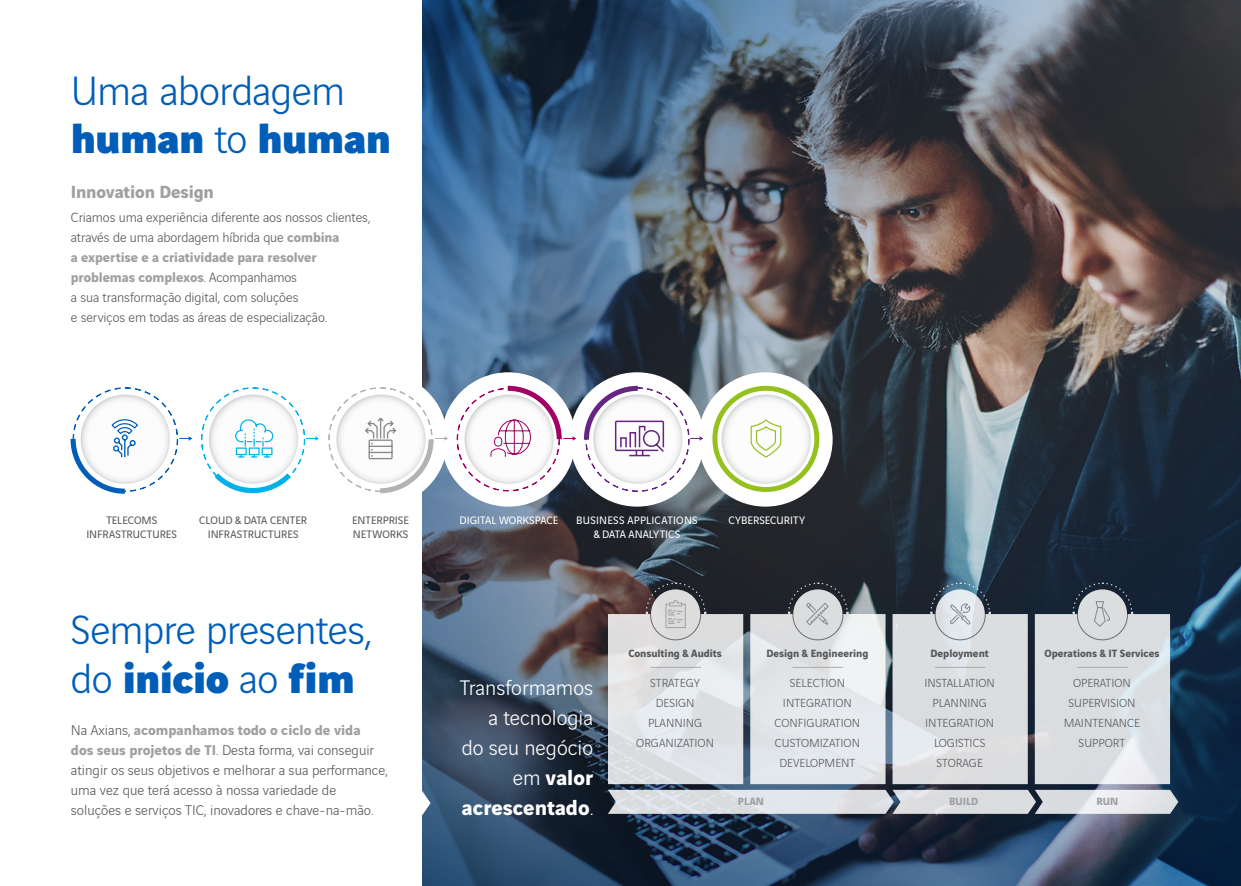
<style>
.page{position:relative;width:1241px;height:886px;background:#fff}
.page>*{position:absolute;margin:0;border:0;box-sizing:border-box;transform-origin:0 0}
.t1{font:300 43.75px/48.8px "Vinci Sans";letter-spacing:-.02em;color:#005eb8}
.t2{font:300 22.5px/30px "Vinci Sans";color:#fff;text-align:right}
.t3{font:700 18.75px "Vinci Sans";letter-spacing:-.005em;color:#9fa0a1}
.t4{font:300 15px/20px "Vinci Sans";color:#57585a}
.t5{font:300 14.38px/20px "Vinci Sans";letter-spacing:-.01em;color:#57585a}
.t6{font:300 12.5px "Vinci Sans";color:#57585a}
.t7{font:11.62px/13.9px "Vinci Sans";color:#57585a;text-align:center}
.t8{font:11.62px/13.9px "Vinci Sans";letter-spacing:.005em;color:#fff;text-align:center}
.t9{font:700 11.25px "Vinci Sans";color:#57585a}
.t10{font:700 11.25px "Vinci Sans";color:#9fa0a1}
.s1{font-weight:900}
.s2{font-weight:700;color:#9fa0a1}
.s3{font-weight:700}
</style>
<div class="page">
<svg style="left:422px;top:679px;width:818px;height:207px;background:#294059"></svg>
<img style="left:422px;top:0;width:818px;height:679px">
<div style="left:441px;top:372px;width:134px;height:135px;background:#fff;border-radius:50%"></div>
<div style="left:569px;top:372px;width:135px;height:135px;background:#fff;border-radius:50%"></div>
<div style="left:698px;top:372px;width:134px;height:135px;background:#fff;border-radius:50%"></div>
<svg style="left:70px;top:387px;width:123px;height:107px"></svg>
<svg style="left:201px;top:387px;width:118px;height:106px"></svg>
<svg style="left:328px;top:387px;width:121px;height:106px"></svg>
<svg style="left:456px;top:386px;width:121px;height:105px"></svg>
<svg style="left:583px;top:386px;width:120px;height:106px"></svg>
<svg style="left:712px;top:386px;width:107px;height:106px"></svg>
<svg style="left:608px;top:582px;width:135px;height:202px;background:#cbcbce"></svg>
<svg style="left:750px;top:582px;width:135px;height:202px;background:#cccfd3"></svg>
<svg style="left:892px;top:582px;width:135px;height:202px;background:#c3c7cb"></svg>
<svg style="left:1034px;top:582px;width:135px;height:202px;background:#bfc4c9"></svg>
<hr style="left:650px;top:667px;width:51px;height:1px;background:#9fa0a1">
<hr style="left:792px;top:667px;width:51px;height:1px;background:#9fa0a1">
<hr style="left:934px;top:667px;width:51px;height:1px;background:#9fa0a1">
<hr style="left:1076px;top:667px;width:51px;height:1px;background:#9fa0a1">
<svg style="left:608px;top:790px;width:570px;height:24px;background:#d6d9dd"></svg>
<svg style="left:422px;top:791px;width:8px;height:24px"></svg>
<p class="t1" style="left:71px;top:62px;width:321px">Uma abordagem <span class="s1">human</span> to <span class="s1">human</span></p>
<p class="t3" style="left:71px;top:177px;width:144px">Innovation Design</p>
<p class="t5" style="left:71px;top:206px;width:301px">Criamos uma experiência diferente aos nossos clientes, através de uma abordagem híbrida que <span class="s2">combina<br>a expertise e a criatividade para resolver problemas complexos</span>. Acompanhamos<br>a sua transformação digital, com soluções<br>e serviços em todas as áreas de especialização.</p>
<p class="t7" style="left:86px;top:513px;width:92px">TELECOMS<br>INFRASTRUCTURES</p>
<p class="t7" style="left:199px;top:513px;width:109px">CLOUD &amp; DATA CENTER<br>INFRASTRUCTURES</p>
<p class="t7" style="left:352px;top:513px;width:58px;text-align:left">ENTERPRISE<br>NETWORKS</p>
<p class="t8" style="left:459px;top:513px;width:100px">DIGITAL WORKSPACE</p>
<p class="t8" style="left:576px;top:513px;width:123px">BUSINESS APPLICATIONS &amp; DATA ANALYTICS</p>
<p class="t8" style="left:728px;top:513px;width:78px">CYBERSECURITY</p>
<p class="t1" style="left:71px;top:601px;width:302px">Sempre presentes, do <span class="s1">início</span> ao <span class="s1">fim</span></p>
<p class="t4" style="left:71px;top:719px;width:318px">Na Axians, <span class="s2">acompanhamos todo o ciclo de vida<br>dos seus projetos de TI</span>. Desta forma, vai conseguir atingir os seus objetivos e melhorar a sua performance, uma vez que terá acesso à nossa variedade de soluções e serviços TIC, inovadores e chave-na-mão.</p>
<p class="t2" style="left:460px;top:670px;width:135px">Transformamos a tecnologia<br>do seu negócio em <span class="s3">valor acrescentado</span>.</p>
<p class="t9" style="left:628px;top:644px;width:95px">Consulting &amp; Audits</p>
<p class="t6" style="left:650px;top:674px;width:52px">STRATEGY</p>
<p class="t6" style="left:655px;top:694px;width:40px">DESIGN</p>
<p class="t6" style="left:648px;top:714px;width:56px">PLANNING</p>
<p class="t6" style="left:636px;top:734px;width:79px">ORGANIZATION</p>
<p class="t9" style="left:766px;top:644px;width:103px">Design &amp; Engineering</p>
<p class="t6" style="left:789px;top:674px;width:57px">SELECTION</p>
<p class="t6" style="left:782px;top:694px;width:70px">INTEGRATION</p>
<p class="t6" style="left:774px;top:714px;width:87px">CONFIGURATION</p>
<p class="t6" style="left:774px;top:734px;width:87px">CUSTOMIZATION</p>
<p class="t6" style="left:779px;top:754px;width:78px">DEVELOPMENT</p>
<p class="t9" style="left:930px;top:644px;width:60px">Deployment</p>
<p class="t6" style="left:924px;top:674px;width:72px">INSTALLATION</p>
<p class="t6" style="left:932px;top:694px;width:56px">PLANNING</p>
<p class="t6" style="left:925px;top:714px;width:70px">INTEGRATION</p>
<p class="t6" style="left:933px;top:734px;width:53px">LOGISTICS</p>
<p class="t6" style="left:936px;top:754px;width:48px">STORAGE</p>
<p class="t9" style="left:1044px;top:644px;width:117px">Operations &amp; IT Services</p>
<p class="t6" style="left:1072px;top:674px;width:59px">OPERATION</p>
<p class="t6" style="left:1068px;top:694px;width:69px">SUPERVISION</p>
<p class="t6" style="left:1063px;top:714px;width:78px">MAINTENANCE</p>
<p class="t6" style="left:1078px;top:734px;width:48px">SUPPORT</p>
<p class="t10" style="left:737px;top:792px;width:27px">PLAN</p>
<p class="t10" style="left:948px;top:792px;width:31px">BUILD</p>
<p class="t10" style="left:1096px;top:792px;width:23px">RUN</p>
</div>
